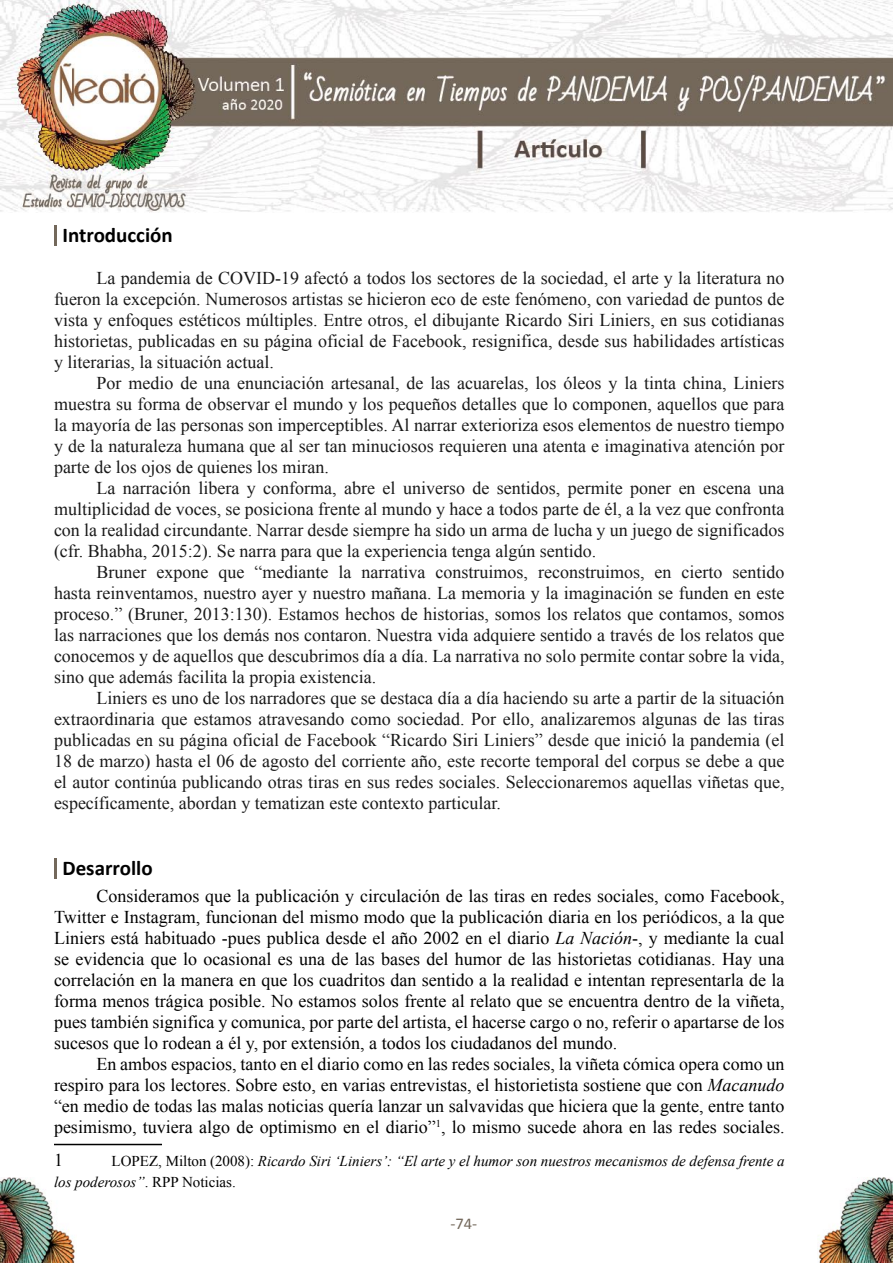
<style>
.page{position:relative;width:893px;height:1263px;background:#fff}
.page>*{position:absolute;margin:0;border:0;box-sizing:border-box;transform-origin:0 0}
.t1{font:700 21px "Calibri";color:#000}
.t2{font:18px/21px "Times New Roman";color:#191919;text-align:justify}
.t3{font:18px/21px "Times New Roman";color:#000;text-align:justify}
.t4{font:16.5px "Calibri";color:#73685b}
.t5{font:italic 15px/21px "Times New Roman";color:#000}
.s1{font-style:italic}
.s2{font-style:normal}
</style>
<div class="page">
<img style="left:0;top:0;width:893px;height:212px">
<img style="left:817px;top:1178px;width:76px;height:85px">
<img style="left:0;top:1178px;width:75px;height:85px">
<hr style="left:54px;top:225px;width:3px;height:21px;background:#73685b">
<hr style="left:54px;top:858px;width:3px;height:20px;background:#73685b">
<hr style="left:54px;top:1144px;width:108px;height:1px;background:#000">
<p class="t1" style="left:63px;top:221px;width:112px">Introducción</p>
<p class="t2" style="left:54px;top:267px;width:732px;text-indent:43px">La pandemia de COVID-19 afectó a todos los sectores de la sociedad, el arte y la literatura no fueron la excepción. Numerosos artistas se hicieron eco de este fenómeno, con variedad de puntos de vista y enfoques estéticos múltiples. Entre otros, el dibujante Ricardo Siri Liniers, en sus cotidianas historietas, publicadas en su página oficial de Facebook, resignifica, desde sus habilidades artísticas y literarias, la situación actual.</p>
<p class="t2" style="left:54px;top:372px;width:732px;text-indent:43px">Por medio de una enunciación artesanal, de las acuarelas, los óleos y la tinta china, Liniers muestra su forma de observar el mundo y los pequeños detalles que lo componen, aquellos que para la mayoría de las personas son imperceptibles. Al narrar exterioriza esos elementos de nuestro tiempo y de la naturaleza humana que al ser tan minuciosos requieren una atenta e imaginativa atención por parte de los ojos de quienes los miran.</p>
<p class="t2" style="left:54px;top:477px;width:732px;text-indent:43px">La narración libera y conforma, abre el universo de sentidos, permite poner en escena una multiplicidad de voces, se posiciona frente al mundo y hace a todos parte de él, a la vez que confronta con la realidad circundante. Narrar desde siempre ha sido un arma de lucha y un juego de significados (cfr. Bhabha, 2015:2). Se narra para que la experiencia tenga algún sentido.</p>
<p class="t2" style="left:54px;top:561px;width:732px;text-indent:43px">Bruner expone que “mediante la narrativa construimos, reconstruimos, en cierto sentido hasta reinventamos, nuestro ayer y nuestro mañana. La memoria y la imaginación se funden en este proceso.” (Bruner, 2013:130). Estamos hechos de historias, somos los relatos que contamos, somos las narraciones que los demás nos contaron. Nuestra vida adquiere sentido a través de los relatos que conocemos y de aquellos que descubrimos día a día. La narrativa no solo permite contar sobre la vida, sino que además facilita la propia existencia.</p>
<p class="t2" style="left:54px;top:687px;width:732px;text-indent:43px">Liniers es uno de los narradores que se destaca día a día haciendo su arte a partir de la situación extraordinaria que estamos atravesando como sociedad. Por ello, analizaremos algunas de las tiras publicadas en su página oficial de Facebook “Ricardo Siri Liniers” desde que inició la pandemia (el 18 de marzo) hasta el 06 de agosto del corriente año, este recorte temporal del corpus se debe a que el autor continúa publicando otras tiras en sus redes sociales. Seleccionaremos aquellas viñetas que, específicamente, abordan y tematizan este contexto particular.</p>
<p class="t1" style="left:63px;top:854px;width:92px">Desarrollo</p>
<p class="t3" style="left:54px;top:885px;width:732px;text-indent:43px">Consideramos que la publicación y circulación de las tiras en redes sociales, como Facebook, Twitter e Instagram, funcionan del mismo modo que la publicación diaria en los periódicos, a la que Liniers está habituado -pues publica desde el año 2002 en el diario <span class="s1">La Nación</span>-, y mediante la cual se evidencia que lo ocasional es una de las bases del humor de las historietas cotidianas. Hay una correlación en la manera en que los cuadritos dan sentido a la realidad e intentan representarla de la forma menos trágica posible. No estamos solos frente al relato que se encuentra dentro de la viñeta, pues también significa y comunica, por parte del artista, el hacerse cargo o no, referir o apartarse de los sucesos que lo rodean a él y, por extensión, a todos los ciudadanos del mundo.</p>
<p class="t3" style="left:54px;top:1053px;width:732px;text-indent:43px">En ambos espacios, tanto en el diario como en las redes sociales, la viñeta cómica opera como un respiro para los lectores. Sobre esto, en varias entrevistas, el historietista sostiene que con <span class="s1">Macanudo </span>“en medio de todas las malas noticias quería lanzar un salvavidas que hiciera que la gente, entre tanto pesimismo, tuviera algo de optimismo en el diario” , lo mismo sucede ahora en las redes sociales.</p>
<p class="t5" style="left:54px;top:1149px;width:732px;text-indent:58px"><span class="s2">LOPEZ, Milton (2008):</span> Ricardo Siri ‘Liniers’: “El arte y el humor son nuestros mecanismos de defensa frente a los poderosos”<span class="s2">. RPP Noticias.</span></p>
<p class="t4" style="left:450px;top:1213px;width:28px">-74-</p>
</div>
